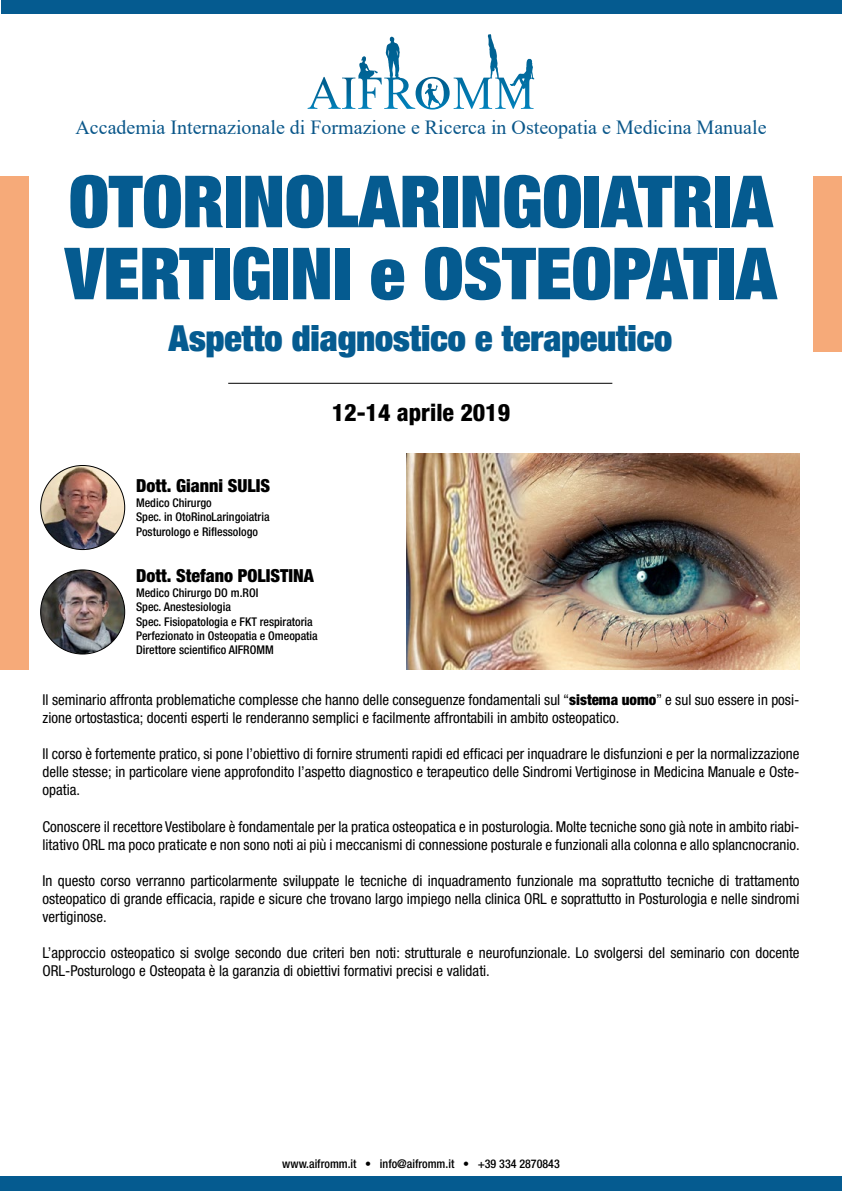
<style>
.page{position:relative;width:842px;height:1191px;background:#fff}
.page>*{position:absolute;margin:0;border:0;box-sizing:border-box;transform-origin:0 0}
.t1{font:900 condensed 72px/72px "Helvetica Neue LT Std";color:#055b90}
.t2{font:900 condensed 36px "Helvetica Neue LT Std";color:#055b90}
.t3{font:800 condensed 24px "Helvetica Neue LT Std";color:#000}
.t4{font:20px "Times New Roman";color:#0a578a}
.t5{font:900 condensed 18px "Helvetica Neue LT Std";color:#000}
.t6{font:condensed 15px/18px "Helvetica Neue LT Std";color:#000}
.t7{font:500 condensed 12px/14.4px "Helvetica Neue LT Std";color:#000}
.s1{font-weight:900}
</style>
<div class="page">
<svg style="left:308px;top:34px;width:226px;height:76px"></svg>
<div style="left:0;top:0;width:841px;height:14px;background:#055b90"></div>
<div style="left:0;top:1176px;width:842px;height:15px;background:#055b90"></div>
<img style="left:41px;top:465px;width:84px;height:84px;border-radius:42px">
<img style="left:41px;top:570px;width:84px;height:84px;border-radius:42px">
<div style="left:0;top:176px;width:28px;height:493px;background:#f6aa79"></div>
<img style="left:407px;top:454px;width:392px;height:215px">
<hr style="left:228px;top:383px;width:384px;height:1px;background:#000">
<div style="left:814px;top:176px;width:28px;height:175px;background:#f6aa79"></div>
<h3 class="t4" style="left:76px;top:113px;width:692px">Accademia Internazionale di Formazione e Ricerca in Osteopatia e Medicina Manuale</h3>
<h1 class="t1" style="left:65px;top:164px;width:714px">OTORINOLARINGOIATRIA<br>VERTIGINI e OSTEOPATIA</h1>
<h2 class="t2" style="left:168px;top:315px;width:505px">Aspetto diagnostico e terapeutico</h2>
<h3 class="t3" style="left:332px;top:398px;width:180px">12-14 aprile 2019</h3>
<p class="t5" style="left:136px;top:475px;width:136px">Dott. Gianni SULIS</p>
<p class="t7" style="left:136px;top:495px;width:135px">Medico Chirurgo<br>Spec. in OtoRinoLaringoiatria<br>Posturologo e Riflessologo</p>
<p class="t5" style="left:136px;top:565px;width:179px">Dott. Stefano POLISTINA</p>
<p class="t7" style="left:136px;top:585px;width:183px">Medico Chirurgo DO m.ROI<br>Spec. Anestesiologia<br>Spec. Fisiopatologia e FKT respiratoria<br>Perfezionato in Osteopatia e Omeopatia<br>Direttore scientifico AIFROMM</p>
<p class="t6" style="left:43px;top:691px;width:758px">Il seminario affronta problematiche complesse che hanno delle conseguenze fondamentali sul “<span class="s1">sistema uomo</span>” e sul suo essere in posi&shy;zione ortostastica; docenti esperti le renderanno semplici e facilmente affrontabili in ambito osteopatico.</p>
<p class="t6" style="left:43px;top:745px;width:758px;text-align:justify">Il corso è fortemente pratico, si pone l’obiettivo di fornire strumenti rapidi ed efficaci per inquadrare le disfunzioni e per la normalizzazione delle stesse; in particolare viene approfondito l’aspetto diagnostico e terapeutico delle Sindromi Vertiginose in Medicina Manuale e Oste&shy;opatia.</p>
<p class="t6" style="left:43px;top:817px;width:759px">Conoscere il recettore Vestibolare è fondamentale per la pratica osteopatica e in posturologia. Molte tecniche sono già note in ambito riabi&shy;litativo ORL ma poco praticate e non sono noti ai più i meccanismi di connessione posturale e funzionali alla colonna e allo splancnocranio.</p>
<p class="t6" style="left:43px;top:871px;width:758px;text-align:justify">In questo corso verranno particolarmente sviluppate le tecniche di inquadramento funzionale ma soprattutto tecniche di trattamento osteopatico di grande efficacia, rapide e sicure che trovano largo impiego nella clinica ORL e soprattutto in Posturologia e nelle sindromi vertiginose.</p>
<p class="t6" style="left:43px;top:943px;width:758px">L’approccio osteopatico si svolge secondo due criteri ben noti: strutturale e neurofunzionale. Lo svolgersi del seminario con docente<br>ORL-Posturologo e Osteopata è la garanzia di obiettivi formativi precisi e validati.</p>
<p class="t7" style="left:282px;top:1156px;width:279px">www.aifromm.it • info@aifromm.it • +39 334 2870843</p>
</div>
